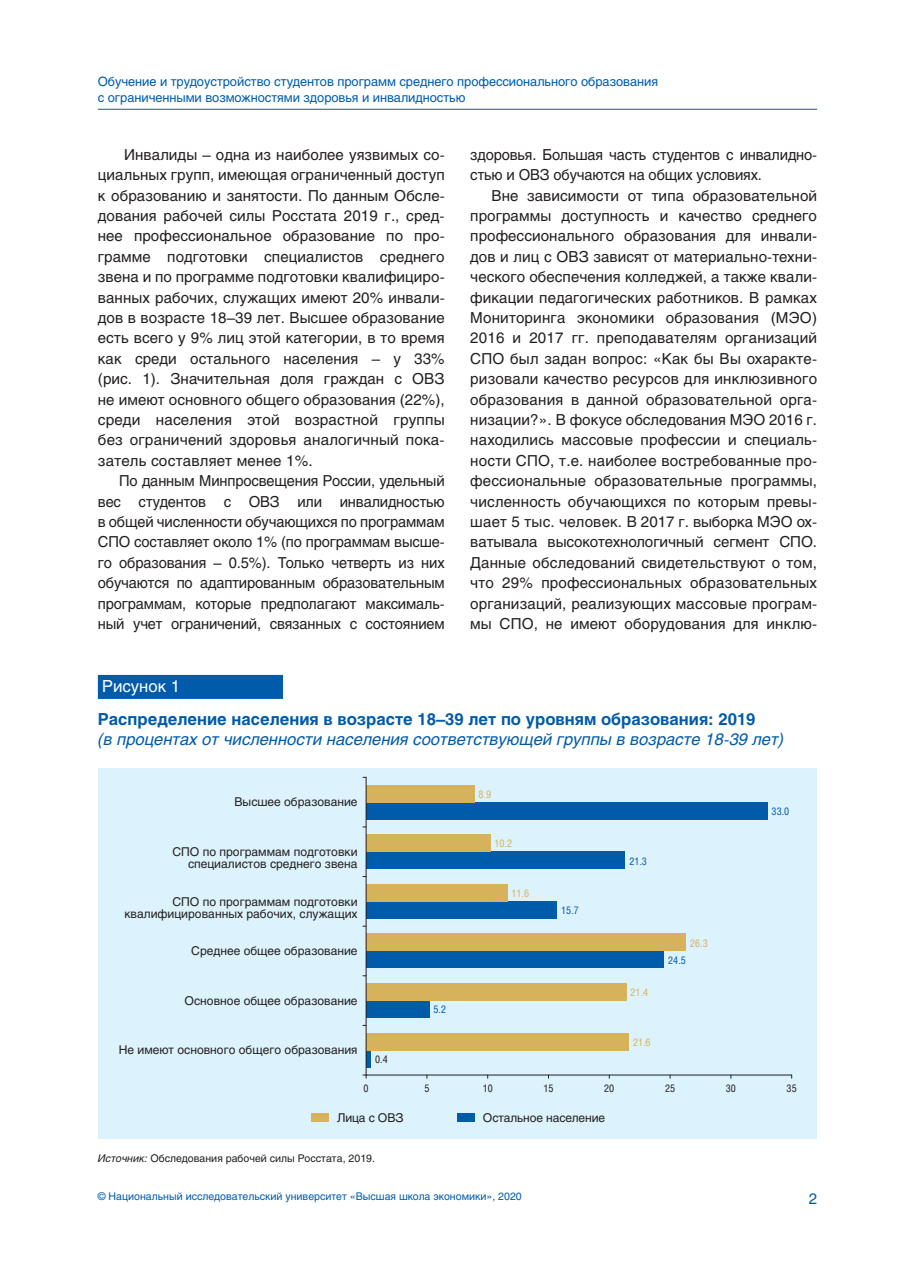
<style>
.page{position:relative;width:915px;height:1276px;background:#fff}
.page>*{position:absolute;margin:0;border:0;box-sizing:border-box;transform-origin:0 0}
.t1{font:italic 16.5px "Helios";color:#015bab}
.t2{font:700 16.5px "Helios";color:#015bab}
.t3{font:16.5px "Helios";color:#fff}
.t4{font:15px/20.4px "Helios";letter-spacing:-.01em;color:#231f20;text-align:justify}
.t5{font:15px "Helios";color:#015bab}
.t6{font:12.75px/16.5px "Helios";letter-spacing:-.005em;color:#015bab}
.t7{font:12px/12px "Helios";color:#231f20;text-align:right}
.t8{font:10.5px "Helios";color:#015bab}
.t9{font:10.5px "Helios";color:#231f20}
.t10{font:10.5px "Helios Cond";color:#d6b25b}
.t11{font:10.5px "Helios Cond";color:#015bab}
.t12{font:10.5px "Helios Cond";color:#231f20}
.s1{font-style:italic}
</style>
<div class="page">
<hr style="left:98px;top:109px;width:718px;height:1px;background:#015bab">
<div style="left:98px;top:675px;width:185px;height:24px;background:#015bab"></div>
<div style="left:99px;top:768px;width:717px;height:370px;background:#dcf2fc"></div>
<div style="left:366px;top:1050px;width:5px;height:17px;background:#015bab"></div>
<div style="left:366px;top:1033px;width:262px;height:17px;background:#d6b25b"></div>
<div style="left:366px;top:1000px;width:63px;height:17px;background:#015bab"></div>
<div style="left:366px;top:983px;width:260px;height:17px;background:#d6b25b"></div>
<div style="left:366px;top:951px;width:297px;height:17px;background:#015bab"></div>
<div style="left:366px;top:934px;width:319px;height:17px;background:#d6b25b"></div>
<div style="left:366px;top:901px;width:191px;height:17px;background:#015bab"></div>
<div style="left:366px;top:884px;width:141px;height:17px;background:#d6b25b"></div>
<div style="left:366px;top:851px;width:259px;height:17px;background:#015bab"></div>
<div style="left:366px;top:834px;width:124px;height:17px;background:#d6b25b"></div>
<div style="left:366px;top:802px;width:401px;height:17px;background:#015bab"></div>
<div style="left:366px;top:785px;width:108px;height:17px;background:#d6b25b"></div>
<hr style="left:366px;top:777px;width:1px;height:298px;background:#231f20">
<hr style="left:366px;top:1074px;width:425px;height:1px;background:#231f20">
<svg style="left:363px;top:1074px;width:4px;height:4px"></svg>
<div style="left:457px;top:1113px;width:17px;height:8px;background:#015bab"></div>
<div style="left:311px;top:1113px;width:17px;height:8px;background:#d6b25b"></div>
<p class="t6" style="left:98px;top:72px;width:561px">Обучение и трудоустройство студентов программ среднего профессионального образования с ограниченными возможностями здоровья и инвалидностью</p>
<p class="t4" style="left:98px;top:144px;width:348px;text-indent:26px">Инвалиды – одна из наиболее уязвимых со&shy;циальных групп, имеющая ограниченный доступ к образованию и занятости. По данным Обсле&shy;дования рабочей силы Росстата 2019 г., сред&shy;нее профессиональное образование по про&shy;грамме подготовки специалистов среднего звена и по программе подготовки квалифициро&shy;ванных рабочих, служащих имеют 20% инвали&shy;дов в возрасте 18–39 лет. Высшее образование есть всего у 9% лиц этой категории, в то время как среди остального населения – у 33% (рис. 1). Значительная доля граждан с ОВЗ не имеют основного общего образования (22%), среди населения этой возрастной группы без ограничений здоровья аналогичный пока&shy;затель составляет менее 1%.</p>
<p class="t4" style="left:98px;top:470px;width:348px;text-indent:21px">По данным Минпросвещения России, удельный вес студентов с ОВЗ или инвалидностью в общей численности обучающихся по программам СПО составляет около 1% (по программам высше&shy;го образования – 0.5%). Только четверть из них обучаются по адаптированным образовательным программам, которые предполагают максималь&shy;ный учет ограничений, связанных с состоянием</p>
<p class="t4" style="left:470px;top:144px;width:348px">здоровья. Большая часть студентов с инвалидно&shy;стью и ОВЗ обучаются на общих условиях.</p>
<p class="t4" style="left:470px;top:185px;width:348px;text-indent:21px">Вне зависимости от типа образовательной программы доступность и качество среднего профессионального образования для инвали&shy;дов и лиц с ОВЗ зависят от материально-техни&shy;ческого обеспечения колледжей, а также квали&shy;фикации педагогических работников. В рамках Мониторинга экономики образования (МЭО)<br>2016 и 2017 гг. преподавателям организаций СПО был задан вопрос: «Как бы Вы охаракте&shy;ризовали качество ресурсов для инклюзивного образования в данной образовательной орга&shy;низации?». В фокусе обследования МЭО 2016 г. находились массовые профессии и специаль&shy;ности СПО, т.е. наиболее востребованные про&shy;фессиональные образовательные программы, численность обучающихся по которым превы&shy;шает 5 тыс. человек. В 2017 г. выборка МЭО ох&shy;ватывала высокотехнологичный сегмент СПО.<br>Данные обследований свидетельствуют о том, что 29% профессиональных образовательных организаций, реализующих массовые програм&shy;мы СПО, не имеют оборудования для инклю-</p>
<p class="t3" style="left:102px;top:675px;width:79px">Рисунок 1</p>
<p class="t2" style="left:98px;top:709px;width:659px">Распределение населения в возрасте 18–39 лет по уровням образования: 2019</p>
<p class="t1" style="left:98px;top:729px;width:687px">(в процентах от численности населения соответствующей группы в возрасте 18-39 лет)</p>
<p class="t7" style="left:234px;top:796px;width:124px">Высшее образование</p>
<p class="t7" style="left:172px;top:845px;width:187px">СПО по программам подготовки специалистов среднего звена</p>
<p class="t7" style="left:124px;top:895px;width:234px">СПО по программам подготовки квалифицированных рабочих, служащих</p>
<p class="t7" style="left:191px;top:944px;width:168px">Среднее общее образование</p>
<p class="t7" style="left:184px;top:994px;width:174px">Основное общее образование</p>
<p class="t7" style="left:119px;top:1044px;width:240px">Не имеют основного общего образования</p>
<p class="t12" style="left:375px;top:1053px;width:14px">0.4</p>
<p class="t10" style="left:478px;top:787px;width:14px">8.9</p>
<p class="t10" style="left:494px;top:837px;width:19px">10.2</p>
<p class="t10" style="left:511px;top:887px;width:19px">11.6</p>
<p class="t11" style="left:561px;top:904px;width:19px">15.7</p>
<p class="t11" style="left:433px;top:1003px;width:14px">5.2</p>
<p class="t11" style="left:629px;top:854px;width:19px">21.3</p>
<p class="t10" style="left:630px;top:986px;width:19px">21.4</p>
<p class="t10" style="left:632px;top:1036px;width:19px">21.6</p>
<p class="t10" style="left:690px;top:936px;width:19px">26.3</p>
<p class="t11" style="left:668px;top:953px;width:19px">24.5</p>
<p class="t11" style="left:771px;top:804px;width:19px">33.0</p>
<p class="t12" style="left:363px;top:1082px;width:7px">0</p>
<p class="t12" style="left:424px;top:1082px;width:7px">5</p>
<p class="t12" style="left:482px;top:1082px;width:12px">10</p>
<p class="t12" style="left:543px;top:1082px;width:12px">15</p>
<p class="t12" style="left:604px;top:1082px;width:12px">20</p>
<p class="t12" style="left:664px;top:1082px;width:12px">25</p>
<p class="t12" style="left:725px;top:1082px;width:12px">30</p>
<p class="t12" style="left:786px;top:1082px;width:12px">35</p>
<p class="t7" style="left:337px;top:1111px;width:68px">Лица с ОВЗ</p>
<p class="t7" style="left:482px;top:1111px;width:124px">Остальное население</p>
<p class="t9" style="left:98px;top:1151px;width:278px"><span class="s1">Источник:</span> Обследования рабочей силы Росстата, 2019.</p>
<p class="t8" style="left:98px;top:1190px;width:425px">© Национальный исследовательский университет «Высшая школа экономики», 2020</p>
<p class="t5" style="left:808px;top:1188px;width:10px">2</p>
</div>
